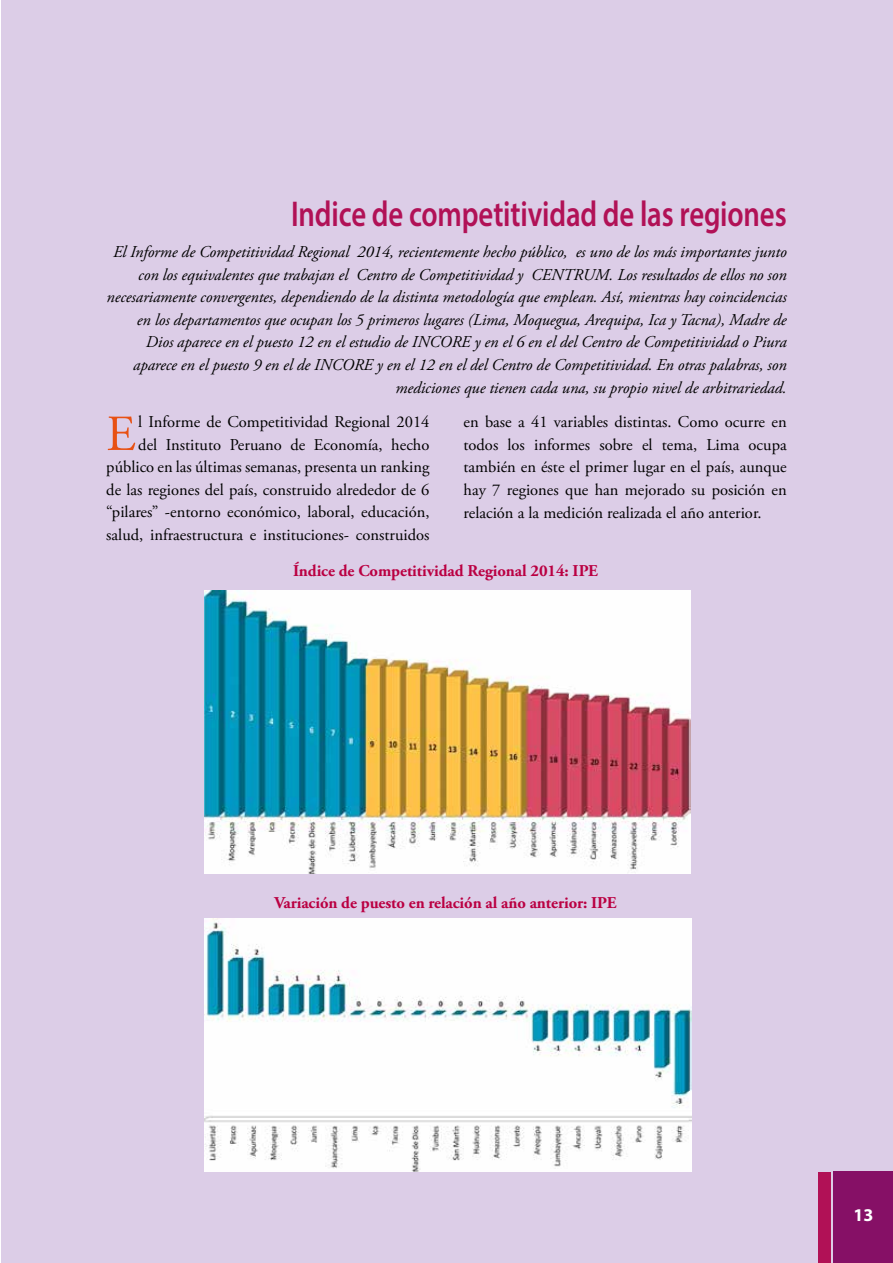
<style>
.page{position:relative;width:893px;height:1263px;background:#fff}
.page>*{position:absolute;margin:0;border:0;box-sizing:border-box;transform-origin:0 0}
.t1{font:50.4px "Adobe Garamond Pro";color:#e85113}
.t2{font:600 36px "Myriad Pro";letter-spacing:-.005em;color:#b11156;scale:.8 1}
.t3{font:700 18px "Myriad Pro";color:#fff}
.t4{font:italic 16.5px/22.5px "Adobe Garamond Pro";letter-spacing:-.005em;color:#000;text-align:right}
.t5{font:16.5px/22.5px "Adobe Garamond Pro";color:#000;text-align:right}
.t6{font:700 16.5px "Adobe Garamond Pro";letter-spacing:-.005em;color:#ba0042}
</style>
<div class="page">
<div style="left:1px;top:0;width:892px;height:1263px;background:#dccde7"></div>
<div style="left:833px;top:1171px;width:60px;height:92px;background:#861066"></div>
<div style="left:818px;top:1171px;width:13px;height:92px;background:#b11156"></div>
<img style="left:204px;top:590px;width:486px;height:284px">
<img style="left:205px;top:918px;width:486px;height:253px">
<h2 class="t2" style="left:291px;top:191px;width:621px">Indice de competitividad de las regiones</h2>
<p class="t4" style="left:107px;top:241px;width:682px">El Informe de Competitividad Regional 2014, recientemente hecho público, es uno de los más importantes junto con los equivalentes que trabajan el Centro de Competitividad y CENTRUM. Los resultados de ellos no son necesariamente convergentes, dependiendo de la distinta metodología que emplean. Así, mientras hay coincidencias en los departamentos que ocupan los 5 primeros lugares (Lima, Moquegua, Arequipa, Ica y Tacna), Madre de Dios aparece en el puesto 12 en el estudio de INCORE y en el 6 en el del Centro de Competitividad o Piura aparece en el puesto 9 en el de INCORE y en el 12 en el del Centro de Competitividad. En otras palabras, son mediciones que tienen cada una, su propio nivel de arbitrariedad.</p>
<h1 class="t1" style="left:106px;top:404px;width:31px">E</h1>
<p class="t5" style="left:106px;top:411px;width:325px">l Informe de Competitividad Regional 2014<br>del Instituto Peruano de Economía, hecho público en las últimas semanas, presenta un ranking de las regiones del país, construido alrededor de 6 “pilares” -entorno económico, laboral, educación, salud, infraestructura e instituciones- construidos</p>
<p class="t5" style="left:463px;top:412px;width:325px;text-align:justify">en base a 41 variables distintas. Como ocurre en todos los informes sobre el tema, Lima ocupa también en éste el primer lugar en el país, aunque hay 7 regiones que han mejorado su posición en relación a la medición realizada el año anterior.</p>
<p class="t6" style="left:293px;top:561px;width:306px">Índice de Competitividad Regional 2014: IPE</p>
<p class="t6" style="left:274px;top:893px;width:344px">Variación de puesto en relación al año anterior: IPE</p>
<p class="t3" style="left:853px;top:1203px;width:21px">13</p>
</div>
